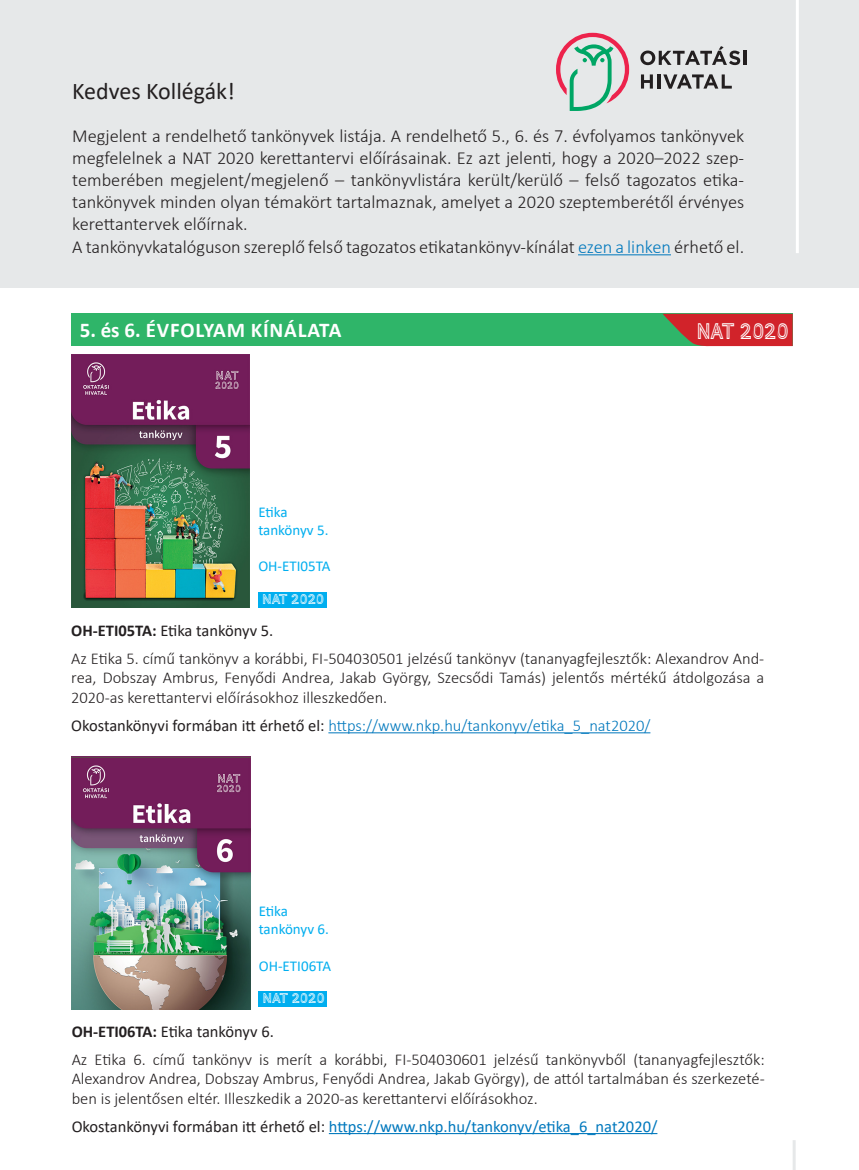
<style>
.page{position:relative;width:859px;height:1170px;background:#fff}
.page>*{position:absolute;margin:0;border:0;box-sizing:border-box;transform-origin:0 0}
.megszolitas{font:24px "Calibri";color:#231f20}
.t1{font:24px "Continuo Regular 2";color:#fff;scale:.93 1}
.t2{font:700 21px "Calibri";letter-spacing:.04em;color:#fff}
.bevezető{font:300 18.3px/22px "Calibri";color:#231f20;text-align:justify}
.leiras{font:300 16.5px/19.5px "Calibri";color:#231f20;text-align:justify}
.leiras-2{font:300 16.5px "Calibri";color:#0078bd}
.leiras-3{font:16.5px "Calibri";color:#0078bd}
.t3{font:16.5px "Calibri";letter-spacing:-.01em;color:#231f20}
.termek_adat{font:15px "Calibri";color:#00aeef}
.t4{font:15px "Continuo Regular 2";color:#fff}
.s1{color:#0078bd}
.s2{font-weight:700}
.s3{font-weight:400;color:#231f20}
.s4{color:#231f20}
</style>
<div class="page">
<div style="left:71px;top:314px;width:722px;height:32px;background:#2fb569"></div>
<svg style="left:663px;top:314px;width:130px;height:32px;background:#bd3431"></svg>
<div style="left:0;top:0;width:859px;height:287px;background:#e6e8e9"></div>
<hr style="left:578px;top:254px;width:93px;height:1px;background:#0078bd">
<hr style="left:796px;top:0;width:3px;height:253px;background:#fff">
<svg style="left:663px;top:74px;width:69px;height:15px"></svg>
<hr style="left:657px;top:74px;width:3px;height:15px;background:#231f20">
<svg style="left:641px;top:74px;width:12px;height:15px"></svg>
<hr style="left:743px;top:51px;width:4px;height:14px;background:#231f20">
<svg style="left:640px;top:46px;width:100px;height:19px"></svg>
<svg style="left:556px;top:33px;width:73px;height:78px"></svg>
<hr style="left:328px;top:732px;width:322px;height:1px;background:#0078bd">
<img style="left:71px;top:354px;width:179px;height:253px">
<img style="left:72px;top:756px;width:178px;height:253px">
<div style="left:258px;top:592px;width:68px;height:15px;background:#00aeef"></div>
<div style="left:259px;top:991px;width:68px;height:15px;background:#00aeef"></div>
<hr style="left:858px;top:999px;width:1px;height:170px;background:#e6e8e9">
<hr style="left:329px;top:1132px;width:328px;height:1px;background:#0078bd">
<hr style="left:793px;top:1139px;width:3px;height:30px;background:#e6e8e9">
<p class="megszolitas" style="left:72px;top:74px;width:164px">Kedves Kollégák!</p>
<p class="bevezető" style="left:72px;top:125px;width:673px">Megjelent a rendelhető tankönyvek listája. A rendelhető 5., 6. és 7. évfolyamos tankönyvek megfelelnek a NAT 2020 kerettantervi előírásainak. Ez azt jelenti, hogy a 2020–2022 szep&shy;temberében megjelent/megjelenő – tankönyvlistára került/kerülő – felső tagozatos etika&shy;tankönyvek minden olyan témakört tartalmaznak, amelyet a 2020 szeptemberétől érvényes kerettantervek előírnak.</p>
<p class="bevezető" style="left:72px;top:235px;width:673px">A tankönyvkatalóguson szereplő felső tagozatos etikatankönyv-kínálat <span class="s1">ezen a linken</span> érhető el.</p>
<p class="t2" style="left:80px;top:315px;width:263px">5. és 6. ÉVFOLYAM KÍNÁLATA</p>
<p class="t1" style="left:696px;top:319px;width:101px">NAT 2020</p>
<p class="termek_adat" style="left:258px;top:502px;width:31px">Etika</p>
<p class="termek_adat" style="left:258px;top:520px;width:72px">tankönyv 5.</p>
<p class="termek_adat" style="left:258px;top:556px;width:74px">OH-ETI05TA</p>
<p class="t4" style="left:262px;top:592px;width:64px">NAT 2020</p>
<p class="t3" style="left:71px;top:618px;width:204px"><span class="s2">OH-ETI05TA:</span> Etika tankönyv 5.</p>
<p class="leiras" style="left:71px;top:648px;width:695px">Az Etika 5. című tankönyv a korábbi, FI-504030501 jelzésű tankönyv (tananyagfejlesztők: Alexandrov And&shy;rea, Dobszay Ambrus, Fenyődi Andrea, Jakab György, Szecsődi Tamás) jelentős mértékű átdolgozása a 2020-as kerettantervi előírásokhoz illeszkedően.</p>
<p class="leiras-2" style="left:71px;top:715px;width:581px"><span class="s3">Okostankönyvi formában itt érhető el:</span> https://www.nkp.hu/tankonyv/etika_5_nat2020/</p>
<p class="termek_adat" style="left:259px;top:901px;width:31px">Etika</p>
<p class="termek_adat" style="left:259px;top:919px;width:72px">tankönyv 6.</p>
<p class="termek_adat" style="left:259px;top:955px;width:74px">OH-ETI06TA</p>
<p class="t4" style="left:263px;top:990px;width:64px">NAT 2020</p>
<p class="t3" style="left:72px;top:1019px;width:204px"><span class="s2">OH-ETI06TA:</span> Etika tankönyv 6.</p>
<p class="leiras" style="left:72px;top:1049px;width:695px">Az Etika 6. című tankönyv is merít a korábbi, FI-504030601 jelzésű tankönyvből (tananyagfejlesztők:<br>Alexandrov Andrea, Dobszay Ambrus, Fenyődi Andrea, Jakab György), de attól tartalmában és szerkezeté&shy;ben is jelentősen eltér. Illeszkedik a 2020-as kerettantervi előírásokhoz.</p>
<p class="leiras-3" style="left:72px;top:1114px;width:587px"><span class="s4">Okostankönyvi formában itt érhető el:</span> https://www.nkp.hu/tankonyv/etika_6_nat2020/</p>
</div>
